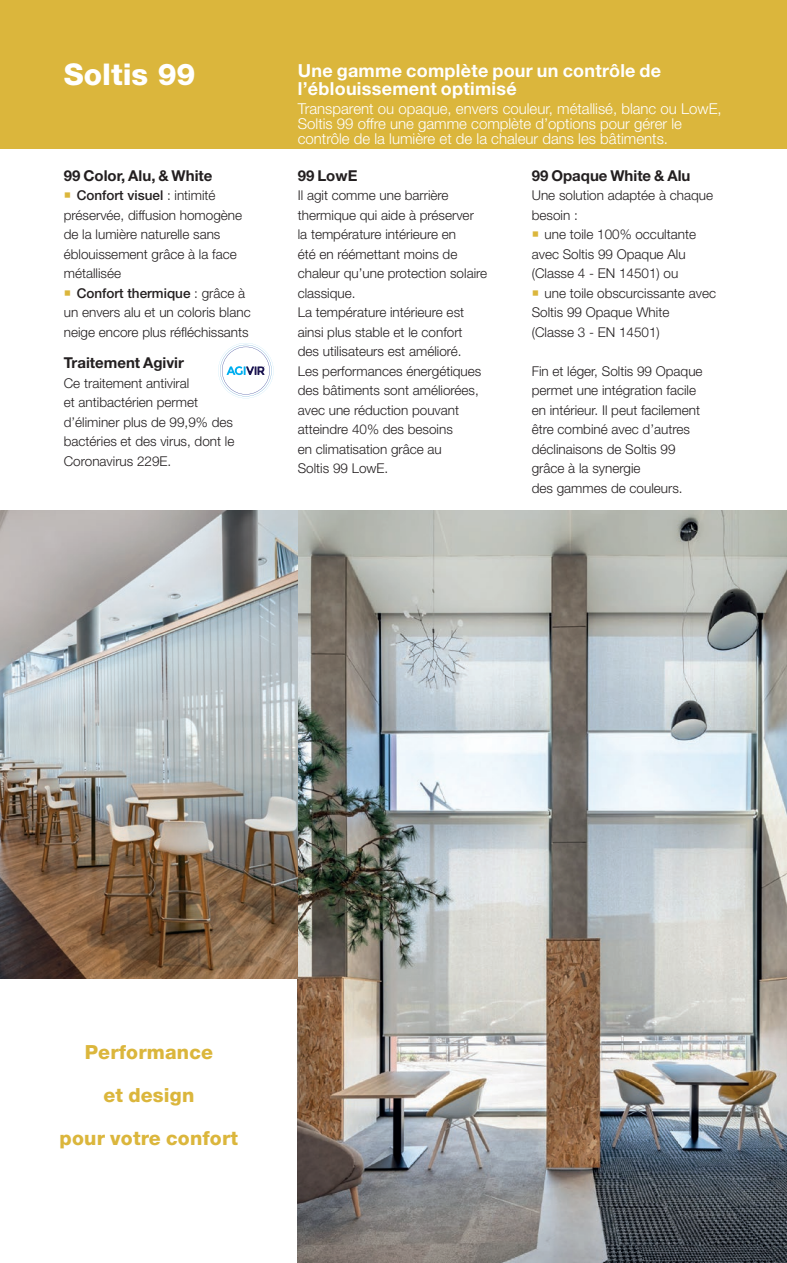
<style>
.page{position:relative;width:787px;height:1263px;background:#fff}
.page>*{position:absolute;margin:0;border:0;box-sizing:border-box;transform-origin:0 0}
.t1{font:800 30px "Helvetica Neue LT Std";color:#fff}
.t2{font:800 19.5px/42.5px "Helvetica Neue LT Std";letter-spacing:.01em;color:#dbb63c;text-align:center}
.t3{font:700 18px/18px "Helvetica Neue LT Std";letter-spacing:.015em;color:#fff}
.t4{font:300 15px/15px "Helvetica Neue LT Std";color:#fff}
.t5{font:700 15px "Helvetica Neue LT Std";color:#231f20}
.t6{font:300 13.5px/19.5px "Helvetica Neue LT Std";color:#231f20}
.s1{color:#dbb63c}
.s2{font-weight:500}
</style>
<div class="page">
<img style="left:298px;top:510px;width:489px;height:753px">
<img style="left:0;top:510px;width:298px;height:468px">
<div style="left:0;top:0;width:787px;height:149px;background:#dbb63c"></div>
<svg style="left:218px;top:343px;width:55px;height:55px"></svg>
<h1 class="t1" style="left:64px;top:57px;width:133px">Soltis 99</h1>
<p class="t5" style="left:64px;top:166px;width:150px">99 Color, Alu, &amp; White</p>
<p class="t6" style="left:64px;top:185px;width:180px"><span class="s1">○</span> <span class="s2">Confort visuel</span> : intimité préservée, diffusion homogène de la lumière naturelle sans éblouissement grâce à la face métallisée</p>
<p class="t6" style="left:64px;top:283px;width:188px"><span class="s1">○</span> <span class="s2">Confort thermique</span> : grâce à un envers alu et un coloris blanc neige encore plus réfléchissants</p>
<p class="t5" style="left:64px;top:354px;width:122px">Traitement Agivir</p>
<p class="t6" style="left:64px;top:373px;width:172px">Ce traitement antiviral<br>et antibactérien permet d’éliminer plus de 99,9% des bactéries et des virus, dont le<br>Coronavirus 229E.</p>
<h3 class="t3" style="left:298px;top:61px;width:365px">Une gamme complète pour un contrôle de l’éblouissement optimisé</h3>
<p class="t4" style="left:298px;top:101px;width:425px">Transparent ou opaque, envers couleur, métallisé, blanc ou LowE,<br>Soltis 99 offre une gamme complète d’options pour gérer le contrôle de la lumière et de la chaleur dans les bâtiments.</p>
<p class="t5" style="left:298px;top:166px;width:61px">99 LowE</p>
<p class="t6" style="left:298px;top:185px;width:191px">Il agit comme une barrière thermique qui aide à préserver<br>la température intérieure en<br>été en réémettant moins de chaleur qu’une protection solaire classique.<br>La température intérieure est ainsi plus stable et le confort des utilisateurs est amélioré.<br>Les performances énergétiques des bâtiments sont améliorées, avec une réduction pouvant atteindre 40% des besoins<br>en climatisation grâce au<br>Soltis 99 LowE.</p>
<p class="t5" style="left:531px;top:166px;width:160px">99 Opaque White &amp; Alu</p>
<p class="t6" style="left:531px;top:185px;width:183px">Une solution adaptée à chaque besoin :</p>
<p class="t6" style="left:531px;top:224px;width:166px"><span class="s1">○</span> une toile 100% occultante avec Soltis 99 Opaque Alu (Classe 4 - EN 14501) ou</p>
<p class="t6" style="left:531px;top:283px;width:186px"><span class="s1">○</span> une toile obscurcissante avec<br>Soltis 99 Opaque White<br>(Classe 3 - EN 14501)</p>
<p class="t6" style="left:531px;top:361px;width:172px">Fin et léger, Soltis 99 Opaque permet une intégration facile en intérieur. Il peut facilement être combiné avec d’autres déclinaisons de Soltis 99 grâce à la synergie<br>des gammes de couleurs.</p>
<h2 class="t2" style="left:60px;top:1031px;width:180px">Performance<br>et design<br>pour votre confort</h2>
</div>
